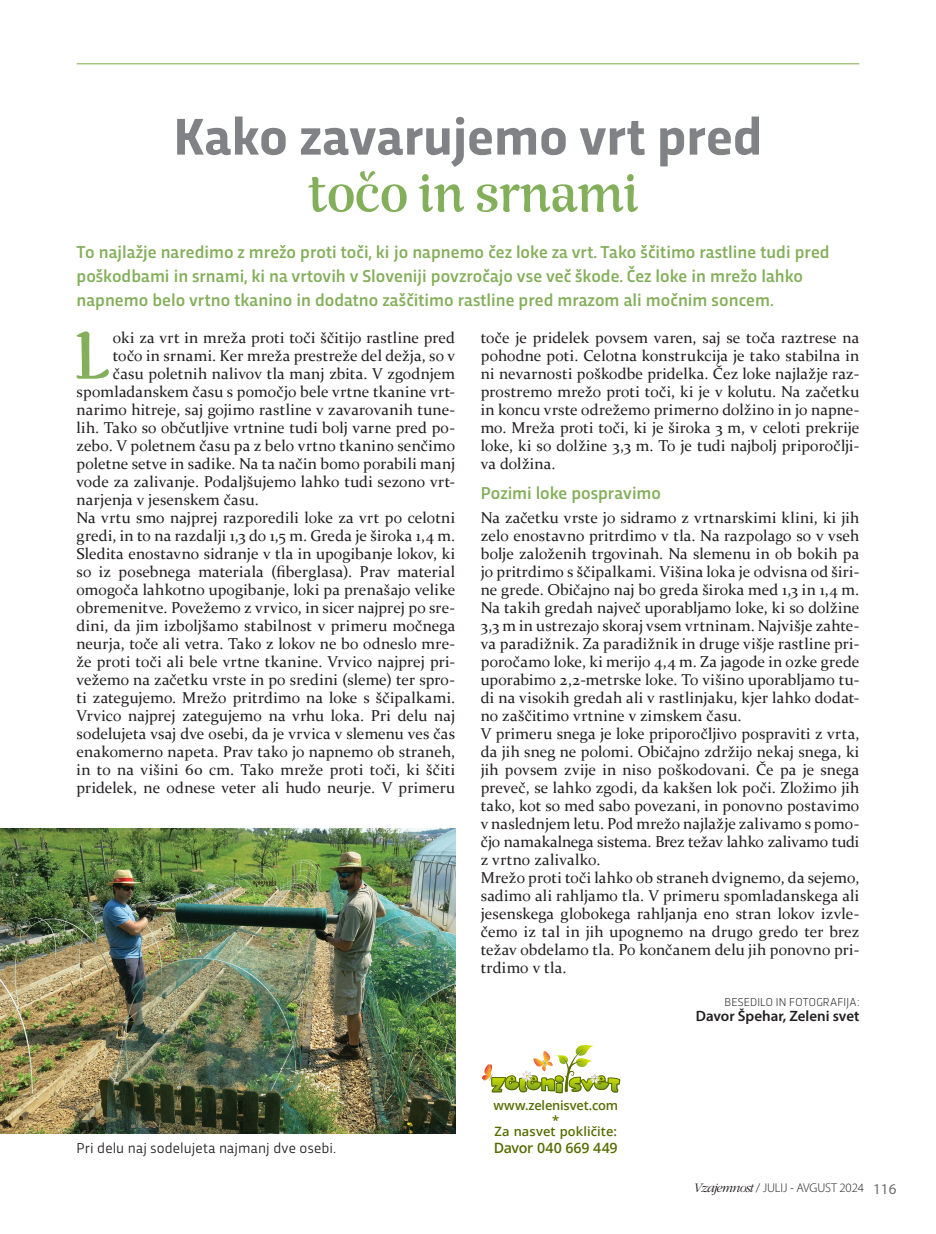
<style>
.page{position:relative;width:936px;height:1234px;background:#fff}
.page>*{position:absolute;margin:0;border:0;box-sizing:border-box;transform-origin:0 0}
.OSNOVNI_TEKST{font:67.35px "Rumba Std Large";color:#83af5a}
.glavni_naslov{font:700 54px "Trasandina";color:#808285}
.glavni_naslov-2{font:54px "Rumba Std Large";color:#83af5a}
.glavni_podnaslovi{font:500 18px/24px "Trasandina";color:#83af5a}
.OSNOVNI_TEKST-2{font:500 18px "Trasandina";letter-spacing:-.005em;color:#83af5a}
.OSNOVNI_TEKST-3{font:15.75px/18px "Constantia";letter-spacing:.01em;color:#231f20;text-align:justify}
.PODPIS_pod_sliko{font:15px "Trasandina";letter-spacing:.01em;color:#231f20}
.AVTOR_na_koncu_tekst{font:600 15px "Myriad Pro";color:#231f20}
.stevilka_strani{font:15px "Myriad Pro";color:#6c6d70}
.t1{font:600 14.25px "Open Sans";letter-spacing:-.02em;color:#576c00}
.t2{font:600 12.9px/15.6px "Open Sans";letter-spacing:-.015em;color:#576c00;text-align:center}
.t3{font:600 12.9px "Open Sans";letter-spacing:.005em;color:#576c00}
.Ime_meseca_v_nogi{font:300 12.75px "Myriad Pro";letter-spacing:-.01em;color:#231f20}
.podips_k_slikiFOTOGR{font:300 12px "Trasandina";letter-spacing:.02em;color:#231f20}
.s1{font-family:"ITC Garamond Std";font-style:italic;font-size:13.5px}
</style>
<div class="page">
<svg style="left:481px;top:1045px;width:139px;height:49px"></svg>
<hr style="left:77px;top:63px;width:782px;height:1px;background:#83af5a">
<img style="left:0;top:828px;width:455px;height:304px">
<p class="glavni_naslov" style="left:174px;top:96px;width:590px">Kako zavarujemo vrt pred</p>
<p class="glavni_naslov-2" style="left:309px;top:161px;width:331px">točo in srnami</p>
<p class="glavni_podnaslovi" style="left:77px;top:239px;width:754px">To najlažje naredimo z mrežo proti toči, ki jo napnemo čez loke za vrt. Tako ščitimo rastline tudi pred poškodbami in srnami, ki na vrtovih v Sloveniji povzročajo vse več škode. Čez loke in mrežo lahko napnemo belo vrtno tkanino in dodatno zaščitimo rastline pred mrazom ali močnim soncem.</p>
<p class="OSNOVNI_TEKST" style="left:75px;top:316px;width:36px">L</p>
<p class="OSNOVNI_TEKST-3" style="left:113px;top:327px;width:344px">oki za vrt in mreža proti toči ščitijo rastline pred</p>
<p class="OSNOVNI_TEKST-3" style="left:480px;top:327px;width:380px">toče je pridelek povsem varen, saj se toča raztrese na pohodne poti. Celotna konstrukcija je tako stabilna in ni nevarnosti poškodbe pridelka. Čez loke najlažje raz&shy;prostremo mrežo proti toči, ki je v kolutu. Na začetku in koncu vrste odrežemo primerno dolžino in jo napne&shy;mo. Mreža proti toči, ki je široka 3 m, v celoti prekrije loke, ki so dolžine 3,3 m. To je tudi najbolj priporočlji&shy;va dolžina.</p>
<p class="OSNOVNI_TEKST-2" style="left:480px;top:479px;width:182px">Pozimi loke pospravimo</p>
<p class="OSNOVNI_TEKST-3" style="left:480px;top:507px;width:380px">Na začetku vrste jo sidramo z vrtnarskimi klini, ki jih zelo enostavno pritrdimo v tla. Na razpolago so v vseh bolje založenih trgovinah. Na slemenu in ob bokih pa jo pritrdimo s ščipalkami. Višina loka je odvisna od širi&shy;ne grede. Običajno naj bo greda široka med 1,3 in 1,4 m.<br>Na takih gredah največ uporabljamo loke, ki so dolžine 3,3 m in ustrezajo skoraj vsem vrtninam. Najvišje zahte&shy;va paradižnik. Za paradižnik in druge višje rastline pri&shy;poročamo loke, ki merijo 4,4 m. Za jagode in ozke grede uporabimo 2,2-metrske loke. To višino uporabljamo tu&shy;di na visokih gredah ali v rastlinjaku, kjer lahko dodat&shy;no zaščitimo vrtnine v zimskem času.</p>
<p class="OSNOVNI_TEKST-3" style="left:480px;top:723px;width:380px">V primeru snega je loke priporočljivo pospraviti z vrta, da jih sneg ne polomi. Običajno zdržijo nekaj snega, ki jih povsem zvije in niso poškodovani. Če pa je snega preveč, se lahko zgodi, da kakšen lok poči. Zložimo jih tako, kot so med sabo povezani, in ponovno postavimo v naslednjem letu. Pod mrežo najlažje zalivamo s pomo&shy;čjo namakalnega sistema. Brez težav lahko zalivamo tudi z vrtno zalivalko.</p>
<p class="OSNOVNI_TEKST-3" style="left:480px;top:867px;width:380px">Mrežo proti toči lahko ob straneh dvignemo, da sejemo, sadimo ali rahljamo tla. V primeru spomladanskega ali jesenskega globokega rahljanja eno stran lokov izvle&shy;čemo iz tal in jih upognemo na drugo gredo ter brez težav obdelamo tla. Po končanem delu jih ponovno pri&shy;trdimo v tla.</p>
<p class="podips_k_slikiFOTOGR" style="left:724px;top:993px;width:136px">BESEDILO IN FOTOGRAFIJA:</p>
<p class="AVTOR_na_koncu_tekst" style="left:695px;top:1006px;width:165px">Davor Špehar, Zeleni svet</p>
<p class="OSNOVNI_TEKST-3" style="left:113px;top:345px;width:344px">točo in srnami. Ker mreža prestreže del dežja, so v</p>
<p class="OSNOVNI_TEKST-3" style="left:113px;top:363px;width:344px">času poletnih nalivov tla manj zbita. V zgodnjem</p>
<p class="OSNOVNI_TEKST-3" style="left:77px;top:381px;width:380px">spomladanskem času s pomočjo bele vrtne tkanine vrt-</p>
<p class="OSNOVNI_TEKST-3" style="left:77px;top:399px;width:380px">narimo hitreje, saj gojimo rastline v zavarovanih tune-</p>
<p class="OSNOVNI_TEKST-3" style="left:77px;top:417px;width:380px">lih. Tako so občutljive vrtnine tudi bolj varne pred po-</p>
<p class="OSNOVNI_TEKST-3" style="left:77px;top:435px;width:380px">zebo. V poletnem času pa z belo vrtno tkanino senčimo</p>
<p class="OSNOVNI_TEKST-3" style="left:77px;top:453px;width:380px">poletne setve in sadike. Na ta način bomo porabili manj</p>
<p class="OSNOVNI_TEKST-3" style="left:77px;top:471px;width:380px">vode za zalivanje. Podaljšujemo lahko tudi sezono vrt-</p>
<p class="OSNOVNI_TEKST-3" style="left:77px;top:489px;width:184px">narjenja v jesenskem času.</p>
<p class="OSNOVNI_TEKST-3" style="left:77px;top:507px;width:380px">Na vrtu smo najprej razporedili loke za vrt po celotni gredi, in to na razdalji 1,3 do 1,5 m. Greda je široka 1,4 m.<br>Sledita enostavno sidranje v tla in upogibanje lokov, ki so iz posebnega materiala (fiberglasa). Prav material omogoča lahkotno upogibanje, loki pa prenašajo velike obremenitve. Povežemo z vrvico, in sicer najprej po sre&shy;dini, da jim izboljšamo stabilnost v primeru močnega neurja, toče ali vetra. Tako z lokov ne bo odneslo mre&shy;že proti toči ali bele vrtne tkanine. Vrvico najprej pri&shy;vežemo na začetku vrste in po sredini (sleme) ter spro&shy;ti zategujemo. Mrežo pritrdimo na loke s ščipalkami.<br>Vrvico najprej zategujemo na vrhu loka. Pri delu naj sodelujeta vsaj dve osebi, da je vrvica v slemenu ves čas enakomerno napeta. Prav tako jo napnemo ob straneh, in to na višini 60 cm. Tako mreže proti toči, ki ščiti pridelek, ne odnese veter ali hudo neurje. V primeru</p>
<p class="PODPIS_pod_sliko" style="left:77px;top:1136px;width:261px">Pri delu naj sodelujeta najmanj dve osebi.</p>
<p class="t2" style="left:493px;top:1096px;width:126px">www.zelenisvet.com *</p>
<p class="t3" style="left:494px;top:1122px;width:124px">Za nasvet pokličite:</p>
<p class="t1" style="left:493px;top:1137px;width:126px">Davor 040 669 449</p>
<p class="Ime_meseca_v_nogi" style="left:693px;top:1179px;width:172px"><span class="s1">Vzajemnost</span> / JULIJ - AVGUST 2024</p>
<p class="stevilka_strani" style="left:873px;top:1179px;width:25px">116</p>
</div>
